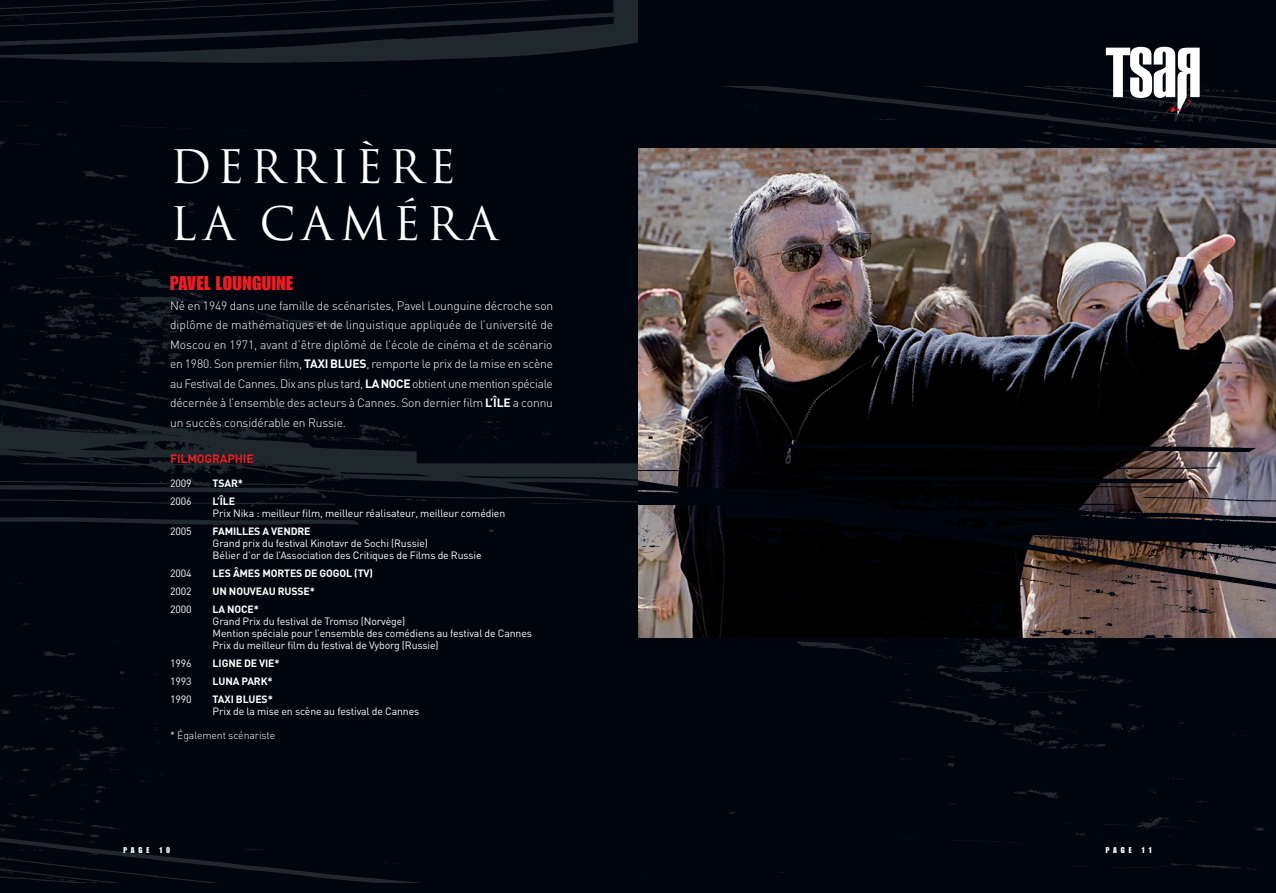
<style>
.page{position:relative;width:1276px;height:893px;background:#fff}
.page>*{position:absolute;margin:0;border:0;box-sizing:border-box;transform-origin:0 0}
.t1{font:45px/57px "Trajan";letter-spacing:.13em;color:#fff}
.t2{font:19.5px "Impact";letter-spacing:.025em;color:#ee1d23}
.t3{font:300 12px/19.5px "DIN";letter-spacing:-.01em;color:#fff;text-align:justify}
.t4{font:700 12px "DIN";letter-spacing:-.01em;color:#ee1d23}
.t5{font:10.5px/12px "DIN";letter-spacing:-.01em;color:#fff}
.t6{font:700 10.5px "DIN";letter-spacing:-.01em;color:#fff}
.t7{font:300 10.5px "DIN";letter-spacing:-.01em;color:#fff}
.t8{font:8.25px "Impact";letter-spacing:.475em;color:#fff}
.s1{font-weight:700}
</style>
<div class="page">
<div style="left:638px;top:0;width:638px;height:893px;background:#01060e"></div>
<img style="left:638px;top:86px;width:638px;height:787px">
<img style="left:0;top:0;width:638px;height:883px">
<img style="left:638px;top:149px;width:638px;height:212px">
<img style="left:638px;top:361px;width:638px;height:277px">
<svg style="left:1106px;top:47px;width:93px;height:69px"></svg>
<h1 class="t1" style="left:170px;top:139px;width:329px">DERRIÈRE<br>LA CAMÉRA</h1>
<h2 class="t2" style="left:170px;top:276px;width:124px">PAVEL LOUNGUINE</h2>
<p class="t3" style="left:170px;top:296px;width:385px">Né en 1949 dans une famille de scénaristes, Pavel Lounguine décroche son diplôme de mathématiques et de linguistique appliquée de l’université de Moscou en 1971, avant d’être diplômé de l’école de cinéma et de scénario en 1980. Son premier film, <span class="s1">TAXI BLUES</span>, remporte le prix de la mise en scène au Festival de Cannes. Dix ans plus tard, <span class="s1">LA NOCE</span>obtient une mention spéciale décernée à l’ensemble des acteurs à Cannes. Son dernier film <span class="s1">L’ÎLE</span> a connu un succès considérable en Russie.</p>
<p class="t4" style="left:170px;top:452px;width:85px">FILMOGRAPHIE</p>
<p class="t5" style="left:170px;top:477px;width:23px">2009</p>
<p class="t6" style="left:213px;top:477px;width:32px">TSAR*</p>
<p class="t5" style="left:170px;top:495px;width:23px">2006</p>
<p class="t6" style="left:213px;top:495px;width:24px">L’ÎLE</p>
<p class="t5" style="left:213px;top:507px;width:294px">Prix Nika : meilleur film, meilleur réalisateur, meilleur comédien</p>
<p class="t5" style="left:170px;top:525px;width:23px">2005</p>
<p class="t6" style="left:213px;top:525px;width:99px">FAMILLES A VENDRE</p>
<p class="t5" style="left:213px;top:537px;width:270px">Grand prix du festival Kinotavr de Sochi (Russie)<br>Bélier d’or de l’Association des Critiques de Films de Russie</p>
<p class="t5" style="left:170px;top:567px;width:23px">2004</p>
<p class="t6" style="left:213px;top:567px;width:162px">LES ÂMES MORTES DE GOGOL (TV)</p>
<p class="t5" style="left:170px;top:585px;width:23px">2002</p>
<p class="t6" style="left:213px;top:585px;width:104px">UN NOUVEAU RUSSE*</p>
<p class="t5" style="left:170px;top:603px;width:23px">2000</p>
<p class="t6" style="left:213px;top:603px;width:48px">LA NOCE*</p>
<p class="t5" style="left:213px;top:615px;width:321px">Grand Prix du festival de Tromso (Norvège)<br>Mention spéciale pour l’ensemble des comédiens au festival de Cannes<br>Prix du meilleur film du festival de Vyborg (Russie)</p>
<p class="t5" style="left:170px;top:657px;width:23px">1996</p>
<p class="t6" style="left:213px;top:657px;width:68px">LIGNE DE VIE*</p>
<p class="t5" style="left:170px;top:675px;width:23px">1993</p>
<p class="t6" style="left:213px;top:675px;width:62px">LUNA PARK*</p>
<p class="t5" style="left:170px;top:693px;width:23px">1990</p>
<p class="t6" style="left:213px;top:693px;width:62px">TAXI BLUES*</p>
<p class="t5" style="left:213px;top:705px;width:208px">Prix de la mise en scène au festival de Cannes</p>
<p class="t7" style="left:170px;top:729px;width:107px">* Également scénariste</p>
<p class="t8" style="left:124px;top:847px;width:48px">PAGE 10</p>
<p class="t8" style="left:1106px;top:847px;width:47px">PAGE 11</p>
</div>
